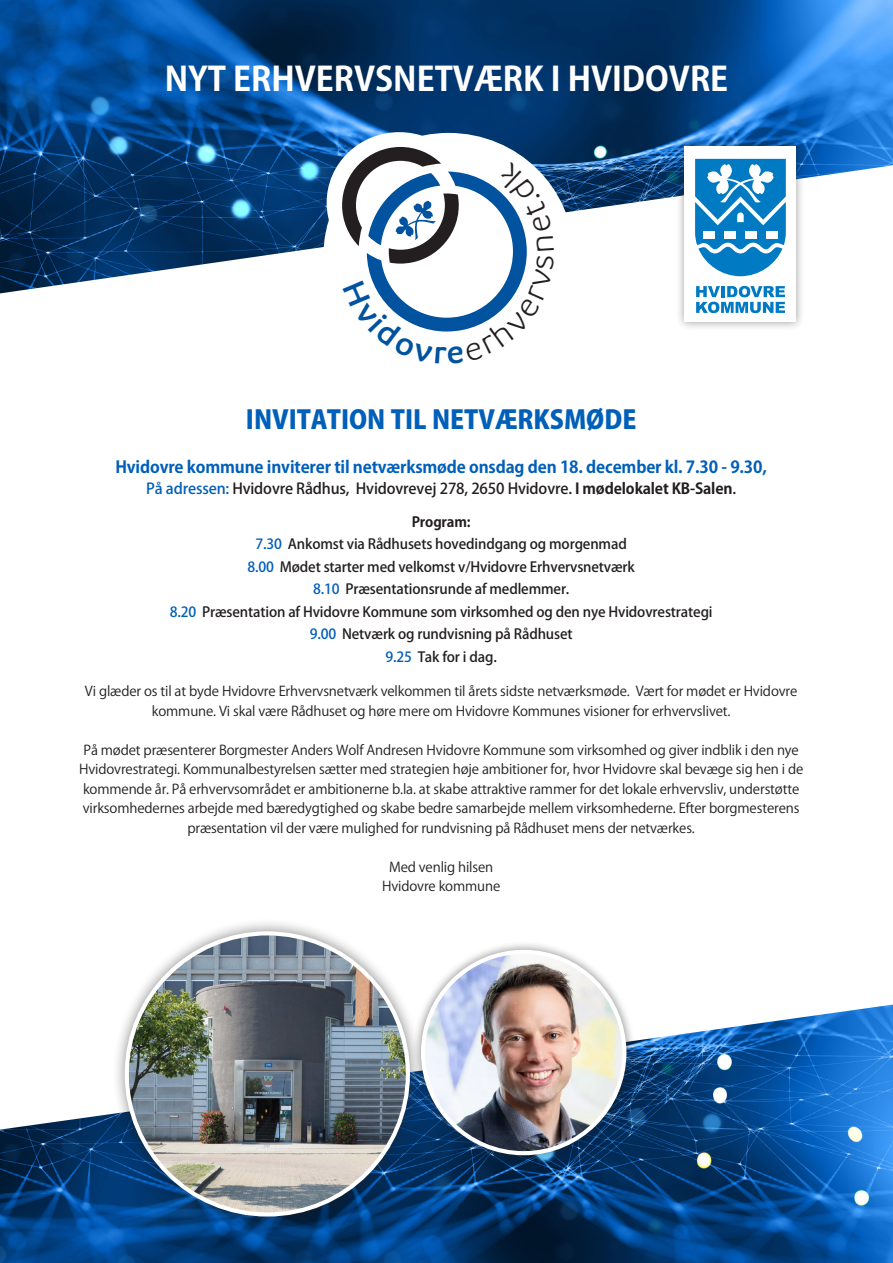
<style>
.page{position:relative;width:893px;height:1263px;background:#fff}
.page>*{position:absolute;margin:0;border:0;box-sizing:border-box;transform-origin:0 0}
.t1{font:700 33px "Koz Go Pr 6 N";color:#fff}
.t2{font:800 25.5px "Koz Go Pr 6 N";color:#005fb9}
.t3{font:700 16.5px "Koz Go Pr 6 N";letter-spacing:-.01em;color:#005fb9}
.t4{font:500 15px "Koz Go Pr 6 N";letter-spacing:-.01em;color:#231f20}
.t5{font:500 13.95px "Koz Go Pr 6 N";letter-spacing:-.01em;color:#231f20}
.t6{font:700 13.95px "Koz Go Pr 6 N";letter-spacing:-.01em;color:#231f20}
.t7{font:13.5px/19.5px "Koz Go Pr 6 N";letter-spacing:-.01em;color:#231f20;text-align:center}
.s1{color:#005fb9}
.s2{font-weight:700}
</style>
<div class="page">
<img style="left:0;top:0;width:893px;height:293px">
<div style="left:323px;top:133px;width:251px;height:247px;background:#fff;border-radius:50%"></div>
<div style="left:327px;top:132px;width:145px;height:141px;background:#fff;border-radius:50%"></div>
<svg style="left:0;top:1004px;width:893px;height:259px;background:#2d649d"></svg>
<div style="left:112px;top:918px;width:311px;height:312px;background:#231f20;opacity:.5"></div>
<img style="left:127px;top:933px;width:281px;height:281px;border-radius:141px">
<div style="left:676px;top:138px;width:129px;height:193px;background:#231f20;opacity:.45"></div>
<div style="left:685px;top:147px;width:111px;height:175px;background:#fff"></div>
<svg style="left:695px;top:159px;width:91px;height:117px"></svg>
<svg style="left:696px;top:286px;width:89px;height:27px"></svg>
<div style="left:412px;top:941px;width:224px;height:223px;background:#231f20;opacity:.5"></div>
<img style="left:423px;top:952px;width:201px;height:201px;border-radius:101px">
<div style="left:421px;top:950px;width:205px;height:205px;border:4px solid #fff;border-radius:50%"></div>
<svg style="left:342px;top:147px;width:212px;height:185px"></svg>
<p class="t1" style="left:165px;top:60px;width:565px">NYT ERHVERVSNETVÆRK I HVIDOVRE</p>
<p class="t2" style="left:246px;top:405px;width:392px">INVITATION TIL NETVÆRKSMØDE</p>
<p class="t3" style="left:115px;top:457px;width:653px">Hvidovre kommune inviterer til netværksmøde onsdag den 18. december kl. 7.30 - 9.30,</p>
<p class="t4" style="left:146px;top:480px;width:591px"><span class="s1">På adressen:</span> Hvidovre Rådhus, Hvidovrevej 278, 2650 Hvidovre. <span class="s2">I mødelokalet KB-Salen</span>.</p>
<p class="t6" style="left:412px;top:514px;width:60px">Program:</p>
<p class="t5" style="left:256px;top:536px;width:373px"><span class="s1">7.30</span> Ankomst via Rådhusets hovedindgang og morgenmad</p>
<p class="t5" style="left:247px;top:559px;width:389px"><span class="s1">8.00</span> Mødet starter med velkomst v/Hvidovre Erhvervsnetværk</p>
<p class="t5" style="left:313px;top:581px;width:258px"><span class="s1">8.10</span> Præsentationsrunde af medlemmer.</p>
<p class="t5" style="left:170px;top:604px;width:544px"><span class="s1">8.20</span> Præsentation af Hvidovre Kommune som virksomhed og den nye Hvidovrestrategi</p>
<p class="t5" style="left:310px;top:626px;width:264px"><span class="s1">9.00</span> Netværk og rundvisning på Rådhuset</p>
<p class="t5" style="left:386px;top:649px;width:113px"><span class="s1">9.25</span> Tak for i dag.</p>
<p class="t7" style="left:85px;top:682px;width:714px">Vi glæder os til at byde Hvidovre Erhvervsnetværk velkommen til årets sidste netværksmøde. Vært for mødet er Hvidovre kommune. Vi skal være Rådhuset og høre mere om Hvidovre Kommunes visioner for erhvervslivet.</p>
<p class="t7" style="left:79px;top:740px;width:726px">På mødet præsenterer Borgmester Anders Wolf Andresen Hvidovre Kommune som virksomhed og giver indblik i den nye Hvidovrestrategi. Kommunalbestyrelsen sætter med strategien høje ambitioner for, hvor Hvidovre skal bevæge sig hen i de kommende år. På erhvervsområdet er ambitionerne b.la. at skabe attraktive rammer for det lokale erhvervsliv, understøtte virksomhedernes arbejde med bæredygtighed og skabe bedre samarbejde mellem virksomhederne. Efter borgmesterens præsentation vil der være mulighed for rundvisning på Rådhuset mens der netværkes.</p>
<p class="t7" style="left:389px;top:857px;width:106px">Med venlig hilsen</p>
<p class="t7" style="left:382px;top:877px;width:120px">Hvidovre kommune</p>
</div>
